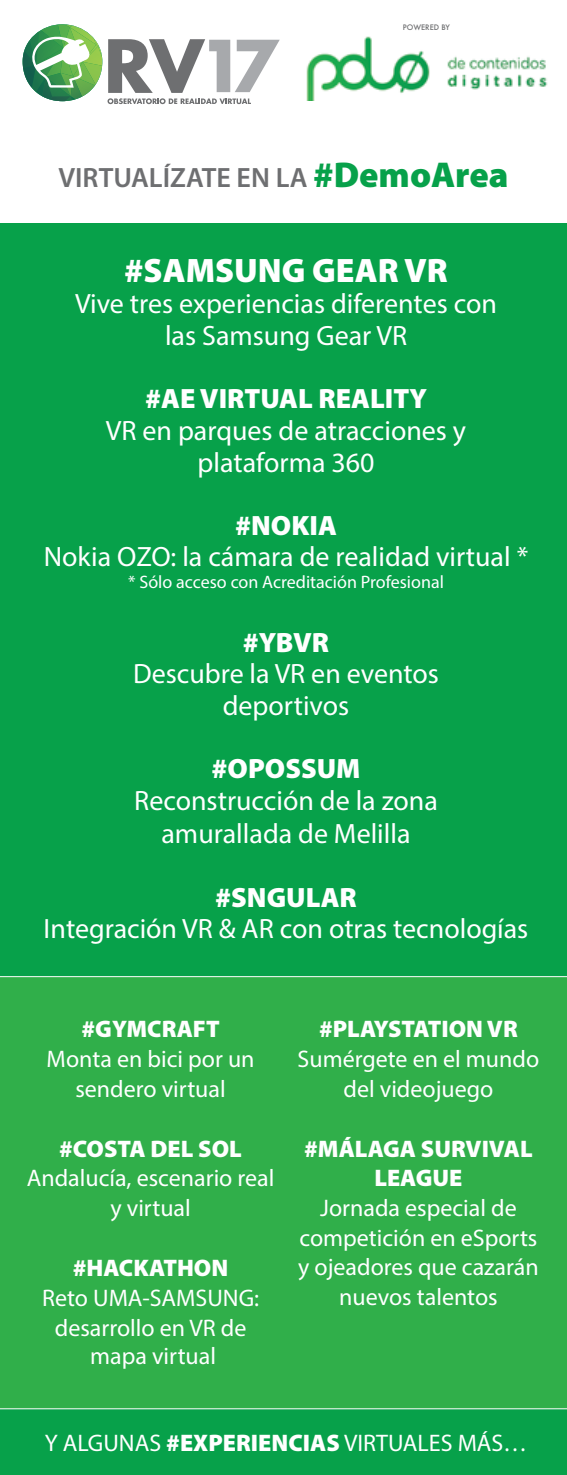
<style>
.page{position:relative;width:567px;height:1475px;background:#fff}
.page>*{position:absolute;margin:0;border:0;box-sizing:border-box;transform-origin:0 0}
.t1{font:900 34px "Myriad Pro";color:#fff}
.t2{font:28px/31.6px "Myriad Pro";color:#fff;text-align:center}
.t3{font:900 28px "Myriad Pro";color:#fff}
.t4{font:600 28px "Myriad Pro";color:#6e6f71}
.t5{font:24px/29.4px "Myriad Pro";color:#fff;text-align:center}
.t6{font:900 24px/29.8px "Myriad Pro";color:#fff;text-align:center}
.t7{font:18px "Myriad Pro";color:#fff}
.t8{font:500 7.4px "Futura";color:#6e6f71}
.s1{font-weight:900;font-size:36px;color:#07a14a}
.s2{font-weight:900}
</style>
<div class="page">
<div style="left:0;top:976px;width:567px;height:432px;background:#30af4a"></div>
<svg style="left:108px;top:39px;width:172px;height:65px"></svg>
<svg style="left:23px;top:24px;width:79px;height:77px"></svg>
<img style="left:306px;top:36px;width:242px;height:65px">
<div style="left:0;top:223px;width:567px;height:753px;background:#07a14a"></div>
<div style="left:0;top:1408px;width:567px;height:66px;background:#07a14a"></div>
<hr style="left:0;top:976px;width:567px;height:1px;background:#fff">
<hr style="left:0;top:1407px;width:567px;height:1px;background:#fff">
<p class="t8" style="left:403px;top:22px;width:49px">POWERED BY</p>
<p class="t4" style="left:58px;top:160px;width:452px">VIRTUALÍZATE EN LA <span class="s1">#DemoArea</span></p>
<h1 class="t1" style="left:124px;top:251px;width:325px">#SAMSUNG GEAR VR</h1>
<p class="t2" style="left:75px;top:288px;width:423px">Vive tres experiencias diferentes con las Samsung Gear VR</p>
<p class="t3" style="left:145px;top:383px;width:283px">#AE VIRTUAL REALITY</p>
<p class="t2" style="left:106px;top:414px;width:362px">VR en parques de atracciones y plataforma 360</p>
<p class="t3" style="left:235px;top:509px;width:103px">#NOKIA</p>
<p class="t2" style="left:44px;top:540px;width:486px">Nokia OZO: la cámara de realidad virtual *</p>
<p class="t7" style="left:128px;top:570px;width:317px">* Sólo acceso con Acreditación Profesional</p>
<p class="t3" style="left:243px;top:626px;width:88px">#YBVR</p>
<p class="t2" style="left:133px;top:657px;width:308px">Descubre la VR en eventos deportivos</p>
<p class="t3" style="left:212px;top:752px;width:150px">#OPOSSUM</p>
<p class="t2" style="left:134px;top:783px;width:305px;line-height:33.6px">Reconstrucción de la zona amurallada de Melilla</p>
<p class="t3" style="left:215px;top:881px;width:143px">#SNGULAR</p>
<p class="t2" style="left:44px;top:912px;width:486px">Integración VR &amp; AR con otras tecnologías</p>
<p class="t6" style="left:82px;top:1014px;width:140px">#GYMCRAFT</p>
<p class="t5" style="left:47px;top:1043px;width:209px">Monta en bici por un sendero virtual</p>
<p class="t6" style="left:59px;top:1133px;width:184px">#COSTA DEL SOL</p>
<p class="t5" style="left:27px;top:1162px;width:249px">Andalucía, escenario real y virtual</p>
<p class="t6" style="left:73px;top:1252px;width:157px">#HACKATHON</p>
<p class="t5" style="left:42px;top:1282px;width:219px">Reto UMA-SAMSUNG: desarrollo en VR de mapa virtual</p>
<p class="t6" style="left:319px;top:1014px;width:200px">#PLAYSTATION VR</p>
<p class="t5" style="left:298px;top:1043px;width:243px">Sumérgete en el mundo del videojuego</p>
<p class="t6" style="left:304px;top:1133px;width:230px">#MÁLAGA SURVIVAL<br>LEAGUE</p>
<p class="t5" style="left:298px;top:1192px;width:242px">Jornada especial de competición en eSports y ojeadores que cazarán nuevos talentos</p>
<p class="t5" style="left:45px;top:1427px;width:484px">Y ALGUNAS <span class="s2">#EXPERIENCIAS</span> VIRTUALES MÁS…</p>
</div>
